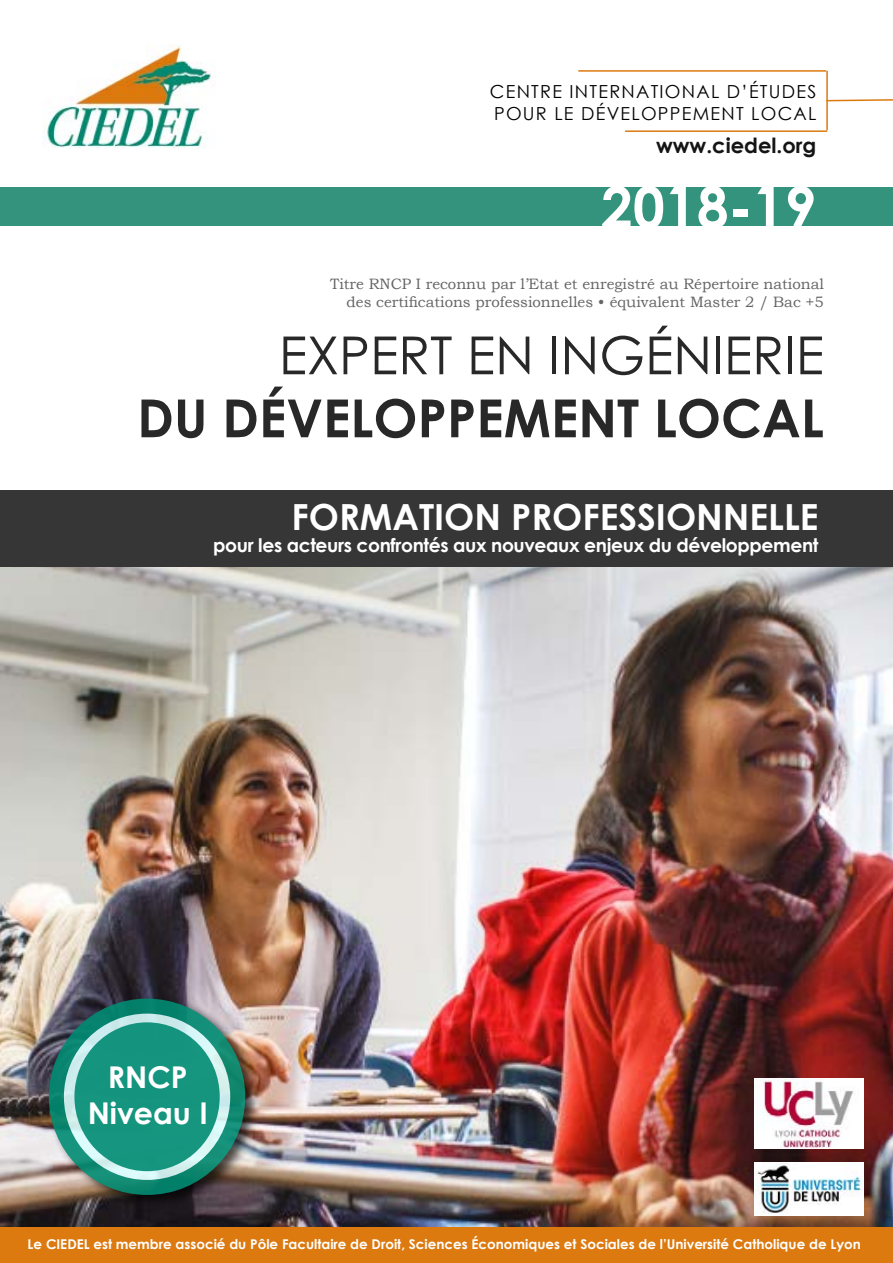
<style>
.page{position:relative;width:893px;height:1263px;background:#fff}
.page>*{position:absolute;margin:0;border:0;box-sizing:border-box;transform-origin:0 0}
.t1{font:700 57px "Century Gothic";color:#fff}
.t2{font:700 52.5px "Century Gothic";color:#282828}
.t3{font:52.5px "Century Gothic";color:#282828}
.t4{font:700 36px "Century Gothic";color:#fff}
.t5{font:700 30px/36px "Century Gothic";color:#fff;text-align:center}
.t6{font:700 21px "Century Gothic";color:#141414}
.t7{font:700 18.75px "Century Gothic";letter-spacing:-.02em;color:#fff}
.t8{font:18px/21.6px "Century Gothic";letter-spacing:.07em;color:#000}
.t9{font:15px/18px "Bookman Old Style";color:#646464;text-align:right}
.t10{font:700 13.5px "Century Gothic";color:#fff}
</style>
<div class="page">
<img style="left:0;top:567px;width:893px;height:661px">
<div style="left:0;top:187px;width:893px;height:39px;background:#33937c"></div>
<img style="left:43px;top:45px;width:168px;height:103px">
<hr style="left:625px;top:130px;width:202px;height:2px;background:#dc790f">
<hr style="left:826px;top:71px;width:2px;height:59px;background:#dc790f">
<hr style="left:578px;top:70px;width:248px;height:2px;background:#dc790f">
<svg style="left:826px;top:98px;width:67px;height:4px"></svg>
<div style="left:0;top:490px;width:893px;height:77px;background:#373636"></div>
<div style="left:0;top:1228px;width:893px;height:35px;background:#dc790f"></div>
<img style="left:755px;top:1078px;width:108px;height:70px">
<img style="left:755px;top:1162px;width:108px;height:53px">
<div style="left:47px;top:994px;width:215px;height:215px;background:#000;opacity:.75"></div>
<svg style="left:56px;top:1006px;width:182px;height:181px;background:#8ecdc5"></svg>
<div style="left:49px;top:998px;width:196px;height:197px;border:15px solid #008b72;border-radius:50%"></div>
<div style="left:74px;top:1022px;width:146px;height:149px;background:#15957f;border-radius:50%"></div>
<p class="t8" style="left:490px;top:80px;width:328px">CENTRE INTERNATIONAL D’ÉTUDES<br>POUR LE DÉVELOPPEMENT LOCAL</p>
<h3 class="t6" style="left:656px;top:130px;width:162px">www.ciedel.org</h3>
<h1 class="t1" style="left:601px;top:164px;width:217px">2018-19</h1>
<p class="t9" style="left:330px;top:274px;width:495px">Titre RNCP I reconnu par l’Etat et enregistré au Répertoire national des certifications professionnelles • équivalent Master 2 / Bac +5</p>
<h2 class="t3" style="left:279px;top:319px;width:547px">EXPERT EN INGÉNIERIE</h2>
<h2 class="t2" style="left:137px;top:378px;width:688px">DU DÉVELOPPEMENT LOCAL</h2>
<h3 class="t4" style="left:292px;top:489px;width:529px">FORMATION PROFESSIONNELLE</h3>
<p class="t7" style="left:213px;top:531px;width:607px">pour les acteurs confrontés aux nouveaux enjeux du développement</p>
<h3 class="t5" style="left:88px;top:1058px;width:122px">RNCP<br>Niveau I</h3>
<p class="t10" style="left:28px;top:1233px;width:835px">Le CIEDEL est membre associé du Pôle Facultaire de Droit, Sciences Économiques et Sociales de l’Université Catholique de Lyon</p>
</div>
